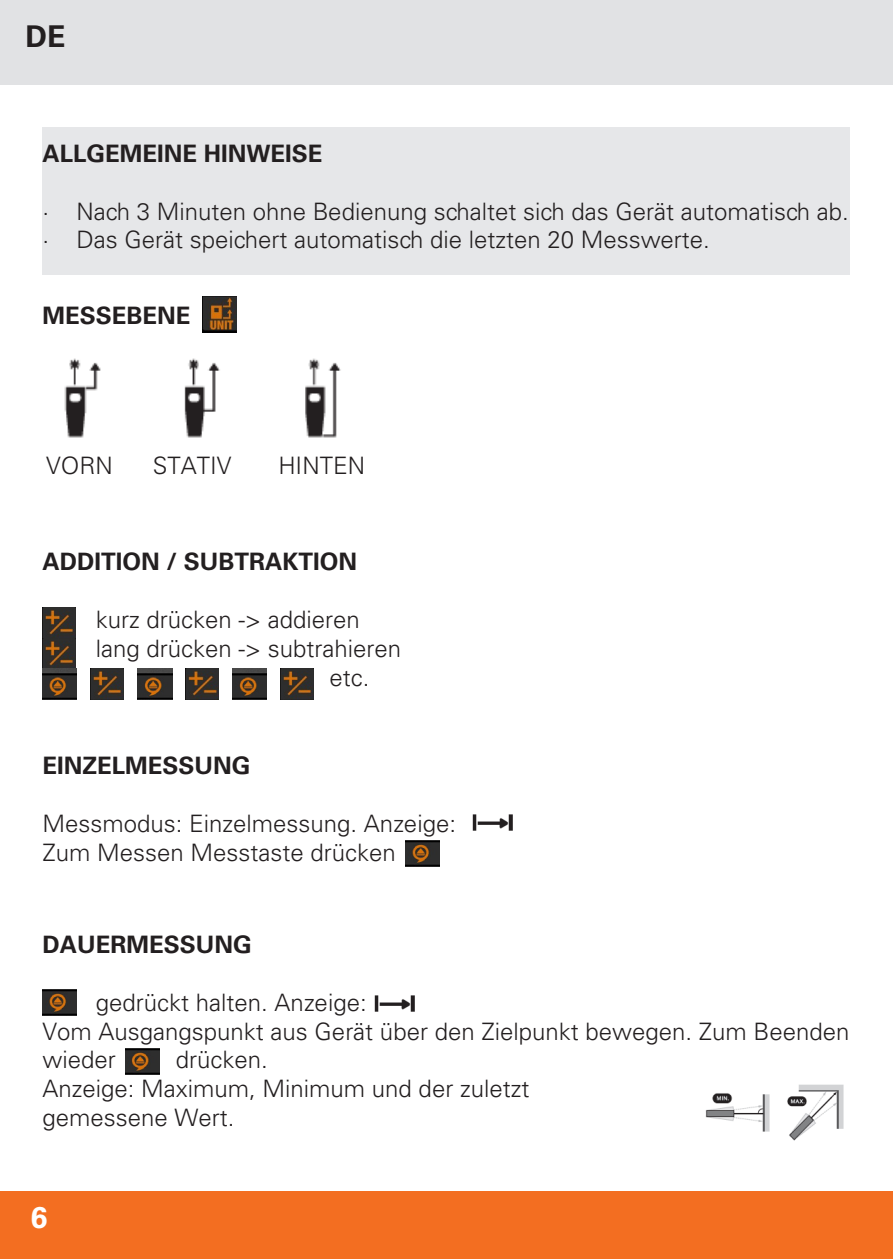
<style>
.page{position:relative;width:893px;height:1259px;background:#fff}
.page>*{position:absolute;margin:0;border:0;box-sizing:border-box;transform-origin:0 0}
.t1{font:700 30px "Univers LT Std";color:#231f20}
.t2{font:700 30px "Univers LT Std";color:#fff}
.Standard_8{font:300 24px "Univers LT Std";color:#231f20}
.Standard_8-2{font:700 24px "Univers LT Std";color:#231f20}
.Inhalt{font:700 24px "Univers LT Std";color:#231f20}
</style>
<div class="page">
<div style="left:0;top:1191px;width:893px;height:68px;background:#f36e21"></div>
<div style="left:0;top:0;width:893px;height:85px;background:#e1e2e4"></div>
<img style="left:472px;top:814px;width:41px;height:17px">
<img style="left:405px;top:840px;width:34px;height:26px">
<img style="left:705px;top:1084px;width:139px;height:57px">
<img style="left:374px;top:995px;width:41px;height:17px">
<img style="left:43px;top:989px;width:34px;height:26px">
<img style="left:125px;top:1048px;width:34px;height:26px">
<img style="left:43px;top:607px;width:34px;height:92px">
<img style="left:138px;top:668px;width:34px;height:31px">
<img style="left:233px;top:668px;width:34px;height:31px">
<img style="left:280px;top:668px;width:33px;height:31px">
<img style="left:186px;top:668px;width:33px;height:31px">
<img style="left:90px;top:668px;width:33px;height:31px">
<div style="left:43px;top:128px;width:807px;height:147px;background:#e6e7e9"></div>
<img style="left:203px;top:297px;width:34px;height:36px">
<img style="left:64px;top:358px;width:37px;height:80px">
<img style="left:305px;top:358px;width:36px;height:80px">
<img style="left:184px;top:358px;width:36px;height:80px">
<p class="t1" style="left:26px;top:19px;width:41px">DE</p>
<p class="Inhalt" style="left:43px;top:139px;width:282px">ALLGEMEINE HINWEISE</p>
<p class="Standard_8" style="left:43px;top:197px;width:808px">· Nach 3 Minuten ohne Bedienung schaltet sich das Gerät automatisch ab.</p>
<p class="Standard_8" style="left:43px;top:225px;width:669px">· Das Gerät speichert automatisch die letzten 20 Messwerte.</p>
<p class="Standard_8-2" style="left:43px;top:301px;width:150px">MESSEBENE</p>
<p class="Standard_8" style="left:46px;top:451px;width:68px">VORN</p>
<p class="Standard_8" style="left:153px;top:451px;width:80px">STATIV</p>
<p class="Standard_8" style="left:278px;top:451px;width:88px">HINTEN</p>
<p class="Standard_8-2" style="left:43px;top:548px;width:316px">ADDITION / SUBTRAKTION</p>
<p class="Standard_8" style="left:96px;top:605px;width:265px">kurz drücken -&gt; addieren</p>
<p class="Standard_8" style="left:96px;top:634px;width:307px">lang drücken -&gt; subtrahieren</p>
<p class="Standard_8" style="left:329px;top:662px;width:42px">etc.</p>
<p class="Standard_8-2" style="left:43px;top:752px;width:210px">EINZELMESSUNG</p>
<p class="Standard_8" style="left:43px;top:809px;width:415px">Messmodus: Einzelmessung. Anzeige:</p>
<p class="Standard_8" style="left:43px;top:838px;width:355px">Zum Messen Messtaste drücken</p>
<p class="Standard_8-2" style="left:43px;top:930px;width:211px">DAUERMESSUNG</p>
<p class="Standard_8" style="left:96px;top:987px;width:272px">gedrückt halten. Anzeige:</p>
<p class="Standard_8" style="left:43px;top:1016px;width:809px">Vom Ausgangspunkt aus Gerät über den Zielpunkt bewegen. Zum Beenden</p>
<p class="Standard_8" style="left:43px;top:1045px;width:75px">wieder</p>
<p class="Standard_8" style="left:176px;top:1045px;width:94px">drücken.</p>
<p class="Standard_8" style="left:43px;top:1074px;width:488px">Anzeige: Maximum, Minimum und der zuletzt</p>
<p class="Standard_8" style="left:43px;top:1103px;width:194px">gemessene Wert.</p>
<p class="t2" style="left:31px;top:1200px;width:18px">6</p>
</div>
